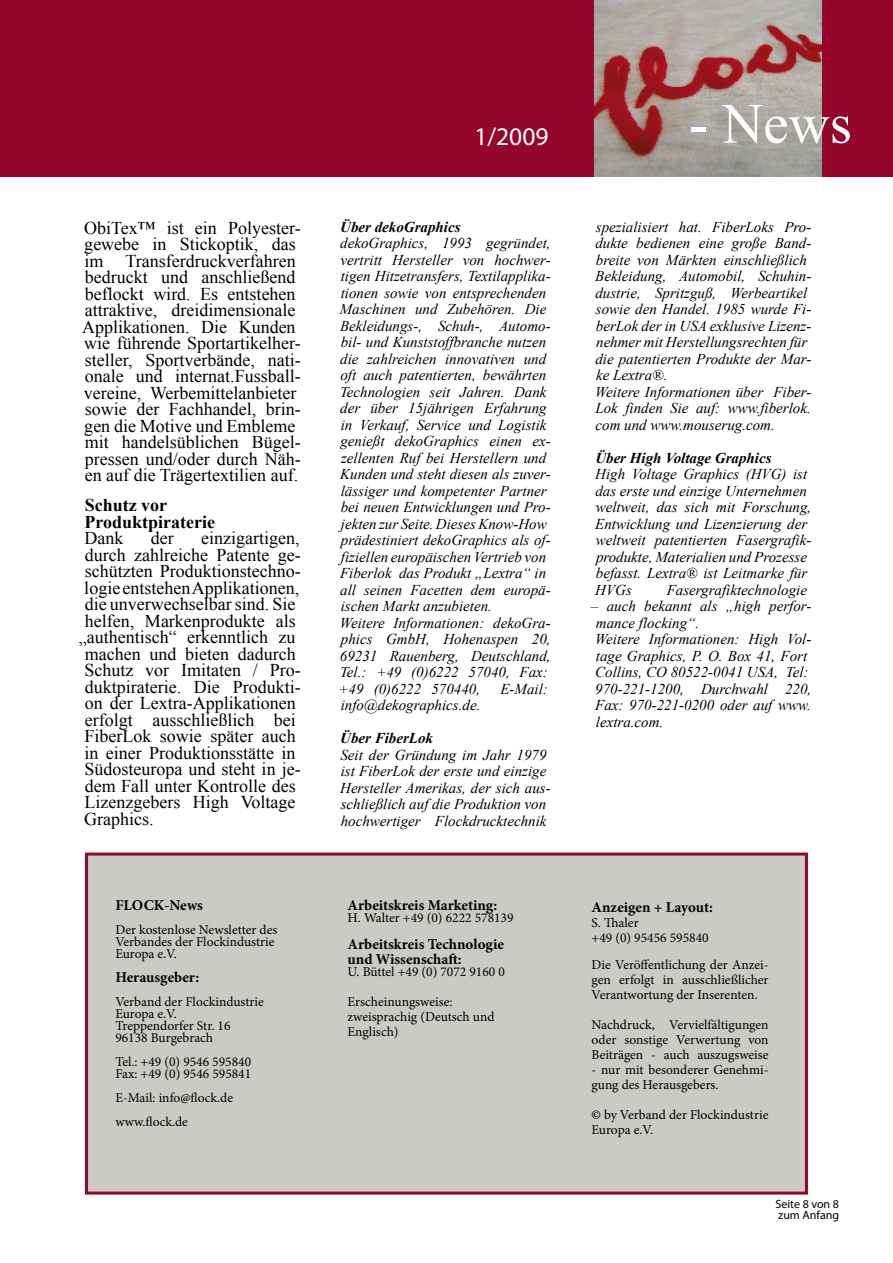
<style>
.page{position:relative;width:893px;height:1263px;background:#fff}
.page>*{position:absolute;margin:0;border:0;box-sizing:border-box;transform-origin:0 0}
.t1{font:57px "Times New Roman";color:#fff}
.t2{font:25.5px "Myriad Pro";color:#fff}
.t3{font:18px/16.5px "Times New Roman";color:#000}
.t4{font:700 18px/16.5px "Times New Roman";color:#000}
.t5{font:italic 15px/16.5px "Times New Roman";color:#000}
.t6{font:700 15px/15px "Minion Pro";color:#000}
.t7{font:italic 700 15px "Times New Roman";color:#000}
.t8{font:13.5px/15px "Minion Pro";color:#000}
.t9{font:12px "Myriad Pro";color:#000}
.s1{font-weight:700}
</style>
<div class="page">
<div style="left:0;top:0;width:893px;height:176px;background:#95062a"></div>
<img style="left:594px;top:0;width:228px;height:176px">
<div style="left:87px;top:854px;width:719px;height:339px;background:#cbcac7"></div>
<div style="left:85px;top:852px;width:723px;height:342px;border:3px solid #95062a"></div>
<p class="t3" style="left:82px;top:219px;width:220px">ObiTex™ ist ein Polyester&shy;gewebe in Stickoptik, das im Transferdruckverfahren bedruckt und anschließend beflockt wird. Es entstehen attraktive, dreidimensionale<br>Applikationen. Die Kunden wie führende Sportartikelher&shy;steller, Sportverbände, nati&shy;onale und internat.Fussball&shy;vereine, Werbemittelanbieter sowie der Fachhandel, brin&shy;gen die Motive und Embleme mit handelsüblichen Bügel&shy;pressen und/oder durch Näh&shy;en auf die Trägertextilien auf.</p>
<p class="t4" style="left:84px;top:496px;width:132px">Schutz vor<br>Produktpiraterie</p>
<p class="t3" style="left:85px;top:530px;width:40px">Dank</p>
<p class="t3" style="left:151px;top:530px;width:24px">der</p>
<p class="t3" style="left:201px;top:530px;width:100px">einzigartigen,</p>
<p class="t3" style="left:85px;top:546px;width:217px">durch zahlreiche Patente ge-</p>
<p class="t3" style="left:85px;top:563px;width:217px">schützten Produktionstechno-</p>
<p class="t3" style="left:84px;top:579px;width:217px">logie entstehen Applikationen,</p>
<p class="t3" style="left:85px;top:596px;width:212px">die unverwechselbar sind. Sie</p>
<p class="t3" style="left:85px;top:612px;width:212px">helfen, Markenprodukte als</p>
<p class="t3" style="left:79px;top:629px;width:218px">„authentisch“ erkenntlich zu</p>
<p class="t3" style="left:85px;top:645px;width:212px">machen und bieten dadurch</p>
<p class="t3" style="left:85px;top:662px;width:218px">Schutz vor Imitaten / Pro-</p>
<p class="t3" style="left:85px;top:678px;width:217px">duktpiraterie. Die Produkti-</p>
<p class="t3" style="left:85px;top:695px;width:212px">on der Lextra-Applikationen</p>
<p class="t3" style="left:85px;top:711px;width:213px">erfolgt ausschließlich bei</p>
<p class="t3" style="left:85px;top:728px;width:213px">FiberLok sowie später auch</p>
<p class="t3" style="left:85px;top:744px;width:213px">in einer Produktionsstätte in</p>
<p class="t3" style="left:85px;top:761px;width:218px">Südosteuropa und steht in je-</p>
<p class="t3" style="left:85px;top:777px;width:212px">dem Fall unter Kontrolle des</p>
<p class="t3" style="left:85px;top:794px;width:213px">Lizenzgebers High Voltage</p>
<p class="t3" style="left:84px;top:810px;width:71px">Graphics.</p>
<p class="t6" style="left:115px;top:898px;width:89px">FLOCK-News</p>
<p class="t8" style="left:115px;top:924px;width:164px;line-height:12px">Der kostenlose Newsletter des<br>Verbandes der Flockindustrie<br>Europa e.V.</p>
<p class="t6" style="left:115px;top:970px;width:85px">Herausgeber:</p>
<p class="t8" style="left:115px;top:996px;width:150px;line-height:12px">Verband der Flockindustrie<br>Europa e.V.<br>Treppendorfer Str. 16<br>96138 Burgebrach</p>
<p class="t8" style="left:115px;top:1056px;width:137px;line-height:12px">Tel.: +49 (0) 9546 595840<br>Fax: +49 (0) 9546 595841</p>
<p class="t8" style="left:115px;top:1086px;width:119px;line-height:24px">E-Mail: info@flock.de www.flock.de</p>
<h2 class="t2" style="left:474px;top:121px;width:76px">1 /2009</h2>
<p class="t7" style="left:340px;top:216px;width:122px">Über dekoGraphics</p>
<p class="t5" style="left:338px;top:234px;width:214px">dekoGraphics, 1993 gegründet, vertritt Hersteller von hochwer&shy;tigen Hitzetransfers, Textilapplika&shy;tionen sowie von entsprechenden<br>Maschinen und Zubehören. Die<br>Bekleidungs-, Schuh-, Automo&shy;bil- und Kunststoffbranche nutzen die zahlreichen innovativen und oft auch patentierten, bewährten<br>Technologien seit Jahren. Dank der über 15jährigen Erfahrung in Verkauf, Service und Logistik genießt dekoGraphics einen ex&shy;zellenten Ruf bei Herstellern und<br>Kunden und steht diesen als zuver&shy;lässiger und kompetenter Partner bei neuen Entwicklungen und Pro&shy;jekten zur Seite. Dieses Know-How prädestiniert dekoGraphics als of&shy;fiziellen europäischen Vertrieb von<br>Fiberlok das Produkt „Lextra“ in all seinen Facetten dem europä&shy;ischen Markt anzubieten.<br>Weitere Informationen: dekoGra&shy;phics GmbH, Hohenaspen 20,<br>69231 Rauenberg, Deutschland,<br>Tel.: +49 (0)6222 57040, Fax: +49 (0)6222 570440,</p>
<p class="t5" style="left:500px;top:680px;width:49px">E-Mail:</p>
<p class="t5" style="left:341px;top:696px;width:141px">info@dekographics.de.</p>
<p class="t7" style="left:340px;top:728px;width:94px">Über FiberLok</p>
<p class="t5" style="left:340px;top:746px;width:212px">Seit der Gründung im Jahr 1979 ist FiberLok der erste und einzige Hersteller Amerikas, der sich aus&shy;schließlich auf die Produktion von hochwertiger Flockdrucktechnik</p>
<p class="t6" style="left:348px;top:898px;width:151px">Arbeitskreis Marketing:</p>
<p class="t8" style="left:348px;top:911px;width:167px">H. Walter +49 (0) 6222 578139</p>
<p class="t6" style="left:348px;top:937px;width:158px">Arbeitskreis Technologie und Wissenschaft:</p>
<p class="t8" style="left:348px;top:965px;width:159px">U. Büttel +49 (0) 7072 9160 0</p>
<p class="t8" style="left:348px;top:995px;width:148px">Erscheinungsweise: zweisprachig (Deutsch und<br>Englisch)</p>
<h1 class="t1" style="left:689px;top:85px;width:165px">- News</h1>
<p class="t5" style="left:595px;top:218px;width:218px">spezialisiert hat. FiberLoks Pro&shy;dukte bedienen eine große Band&shy;breite von Märkten einschließlich<br>Bekleidung, Automobil, Schuhin&shy;dustrie, Spritzguß, Werbeartikel sowie den Handel. 1985 wurde Fi&shy;berLok der in USA exklusive Lizenz&shy;nehmer mit Herstellungsrechten für die patentierten Produkte der Mar&shy;ke Lextra®.<br>Weitere Informationen über Fiber-<br>Lok finden Sie auf: www.fiberlok. com und www.mouserug.com.</p>
<p class="t7" style="left:595px;top:447px;width:178px">Über High Voltage Graphics</p>
<p class="t5" style="left:595px;top:465px;width:218px">High Voltage Graphics (HVG) ist das erste und einzige Unternehmen weltweit, das sich mit Forschung,<br>Entwicklung und Lizenzierung der weltweit patentierten Fasergrafik&shy;produkte, Materialien und Prozesse befasst. Lextra® ist Leitmarke für<br>HVGs</p>
<p class="t5" style="left:667px;top:581px;width:142px">Fasergrafiktechnologie</p>
<p class="t5" style="left:591px;top:597px;width:222px">– auch bekannt als „high perfor&shy;mance flocking“.<br>Weitere Informationen: High Vol&shy;tage Graphics, P. O. Box 41, Fort<br>Collins, CO 80522-0041 USA, Tel:<br>970-221-1200, Durchwahl 220,<br>Fax: 970-221-0200 oder auf www. lextra.com.</p>
<p class="t6" style="left:592px;top:899px;width:123px">Anzeigen + Layout:</p>
<p class="t8" style="left:592px;top:915px;width:119px">S. Thaler<br>+49 (0) 95456 595840</p>
<p class="t8" style="left:592px;top:957px;width:179px;text-align:justify">Die Veröffentlichung der Anzei&shy;gen erfolgt in ausschließlicher Verantwortung der Inserenten.</p>
<p class="t8" style="left:592px;top:1017px;width:179px;text-align:justify">Nachdruck, Vervielfältigungen oder sonstige Verwertung von Beiträgen - auch auszugsweise</p>
<p class="t8" style="left:592px;top:1062px;width:179px">- nur mit besonderer Genehmi&shy;gung des Herausgebers.</p>
<p class="t8" style="left:592px;top:1107px;width:179px"><span class="s1">©</span> by Verband der Flockindustrie<br>Europa e.V.</p>
<p class="t9" style="left:775px;top:1197px;width:65px">Seite 8 von 8</p>
<p class="t9" style="left:778px;top:1208px;width:62px">zum Anfang</p>
</div>
